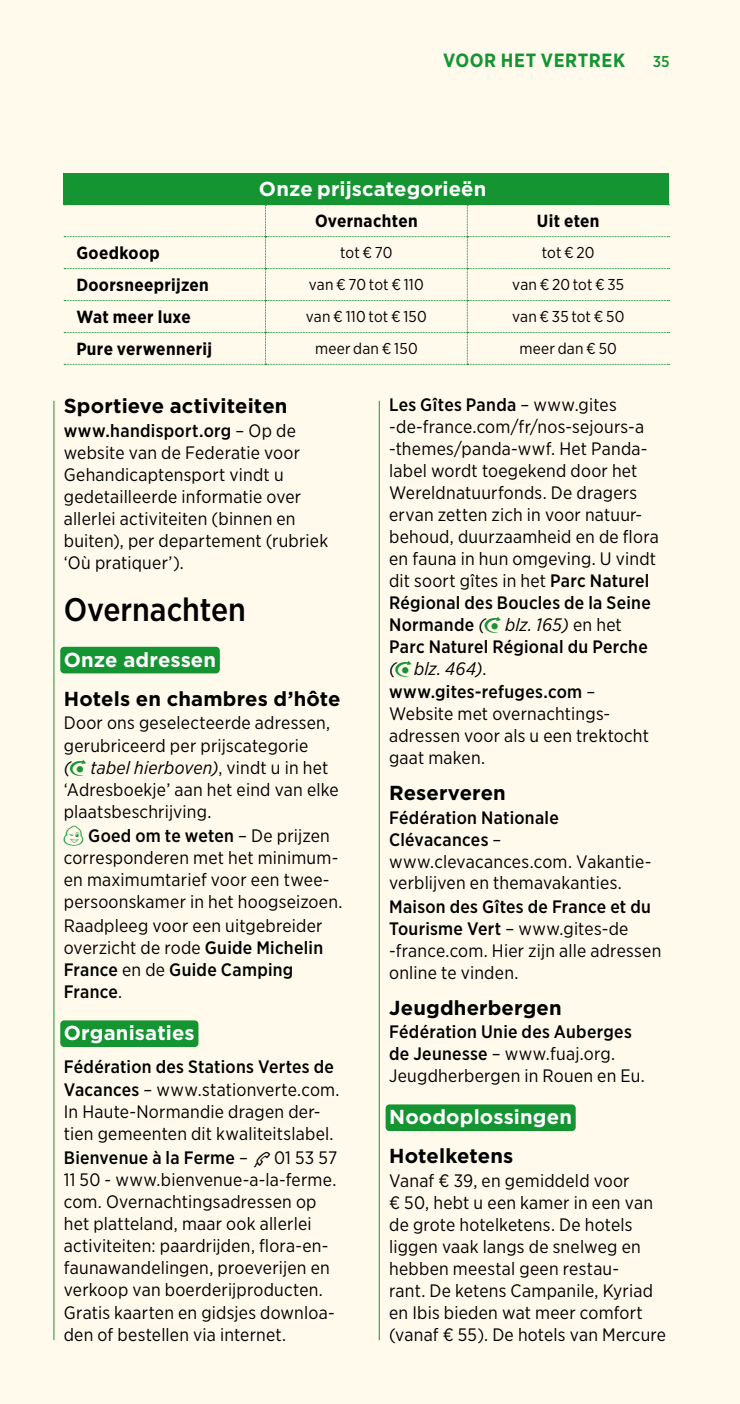
<style>
.page{position:relative;width:740px;height:1404px;background:#fff}
.page>*{position:absolute;margin:0;border:0;box-sizing:border-box;transform-origin:0 0}
.t1{font:500 32.62px "Gotham Narrow";letter-spacing:-.005em;color:#000}
.t2{font:700 20.25px "Gotham";letter-spacing:.005em;color:#000}
.t3{font:700 20.25px "Gotham";letter-spacing:.005em;color:#fff}
.t4{font:700 19.12px "Gotham Narrow";letter-spacing:.03em;color:#159432}
.t5{font:18px/22.1px "Gotham Narrow";letter-spacing:.015em;color:#000}
.t6{font:700 17.55px "Gotham Narrow";letter-spacing:.02em;color:#000}
.t7{font:15.75px "Gotham Narrow";letter-spacing:.01em;color:#000}
.t8{font:500 15.75px "Gotham Narrow";color:#159432}
.s1{font-weight:500}
.s2{font-style:italic}
.s3{font-family:"Michelin";color:#159432}
.s4{font-family:"Michelin"}
</style>
<div class="page">
<div style="left:0;top:0;width:740px;height:1403px;background:#fffaec"></div>
<div style="left:60px;top:646px;width:160px;height:27px;background:#159432;border-radius:4px"></div>
<div style="left:60px;top:1020px;width:138px;height:26px;background:#159432;border-radius:4px"></div>
<div style="left:386px;top:1104px;width:190px;height:26px;background:#159432;border-radius:4px"></div>
<div style="left:64px;top:173px;width:605px;height:32px;background:#159432"></div>
<svg style="left:64px;top:205px;width:605px;height:160px"></svg>
<hr style="left:54px;top:401px;width:1px;height:938px;background:#159432">
<hr style="left:379px;top:401px;width:1px;height:938px;background:#159432">
<p class="t4" style="left:443px;top:48px;width:183px">VOOR HET VERTREK</p>
<p class="t8" style="left:653px;top:51px;width:18px">35</p>
<p class="t3" style="left:259px;top:175px;width:229px">Onze prijscategorieën</p>
<p class="t6" style="left:315px;top:209px;width:104px">Overnachten</p>
<p class="t6" style="left:537px;top:209px;width:64px">Uit eten</p>
<p class="t6" style="left:76px;top:241px;width:85px">Goedkoop</p>
<p class="t7" style="left:340px;top:243px;width:54px">tot € 70</p>
<p class="t7" style="left:542px;top:243px;width:54px">tot € 20</p>
<p class="t6" style="left:76px;top:273px;width:134px">Doorsneeprijzen</p>
<p class="t7" style="left:309px;top:275px;width:117px">van € 70 tot € 110</p>
<p class="t7" style="left:512px;top:275px;width:114px">van € 20 tot € 35</p>
<p class="t6" style="left:76px;top:305px;width:116px">Wat meer luxe</p>
<p class="t7" style="left:306px;top:306px;width:123px">van € 110 tot € 150</p>
<p class="t7" style="left:512px;top:306px;width:114px">van € 35 tot € 50</p>
<p class="t6" style="left:76px;top:337px;width:137px">Pure verwennerij</p>
<p class="t7" style="left:315px;top:338px;width:104px">meer dan € 150</p>
<p class="t7" style="left:519px;top:338px;width:99px">meer dan € 50</p>
<p class="t2" style="left:64px;top:392px;width:225px">Sportieve activiteiten</p>
<p class="t5" style="left:64px;top:419px;width:266px"><span class="s1">www.handisport.org</span> – Op de website van de Federatie voor<br>Gehandicaptensport vindt u gedetailleerde informatie over allerlei activiteiten (binnen en buiten), per departement (rubriek ‘Où pratiquer’).</p>
<h1 class="t1" style="left:64px;top:589px;width:184px">Overnachten</h1>
<p class="t3" style="left:64px;top:646px;width:154px">Onze adressen</p>
<p class="t2" style="left:64px;top:685px;width:278px">Hotels en chambres d’hôte</p>
<p class="t5" style="left:64px;top:711px;width:280px">Door ons geselecteerde adressen, gerubriceerd per prijscategorie<br><span class="s2">(</span><span class="s3">T</span> <span class="s2">tabel hierboven)</span>, vindt u in het ‘Adresboekje’ aan het eind van elke plaatsbeschrijving.<br><span class="s3">w</span> <span class="s1">Goed om te weten</span> – De prijzen corresponderen met het minimum&shy;en maximumtarief voor een twee&shy;persoonskamer in het hoogseizoen.<br>Raadpleeg voor een uitgebreider overzicht de rode <span class="s1">Guide Michelin<br>France</span> en de <span class="s1">Guide Camping<br>France</span>.</p>
<p class="t3" style="left:64px;top:1019px;width:132px">Organisaties</p>
<p class="t5" style="left:64px;top:1055px;width:277px"><span class="s1">Fédération des Stations Vertes de Vacances</span> – www.stationverte.com.<br>In Haute-Normandie dragen der&shy;tien gemeenten dit kwaliteitslabel.<br><span class="s1">Bienvenue à la Ferme</span> – <span class="s4">t</span> 01 53 57<br>11 50 - www.bienvenue-a-la-ferme. com. Overnachtingsadressen op het platteland, maar ook allerlei activiteiten: paardrijden, flora-en&shy;faunawandelingen, proeverijen en verkoop van boerderijproducten.<br>Gratis kaarten en gidsjes downloa&shy;den of bestellen via internet.</p>
<p class="t5" style="left:389px;top:393px;width:271px"><span class="s1">Les Gîtes Panda</span> – www.gites -de-france.com/fr/nos-sejours-a -themes/panda-wwf. Het Panda&shy;label wordt toegekend door het<br>Wereldnatuurfonds. De dragers ervan zetten zich in voor natuur&shy;behoud, duurzaamheid en de flora en fauna in hun omgeving. U vindt dit soort gîtes in het <span class="s1">Parc Naturel<br>Régional des Boucles de la Seine<br>Normande</span> <span class="s2">(</span><span class="s3">T</span> <span class="s2">blz. 165)</span> en het<br><span class="s1">Parc Naturel Régional du Perche </span><span class="s2">(</span><span class="s3">T</span> <span class="s2">blz. 464)</span>. <span class="s1">www.gites-refuges.com</span> –<br>Website met overnachtings&shy;adressen voor als u een trektocht gaat maken.</p>
<p class="t2" style="left:389px;top:779px;width:118px">Reserveren</p>
<p class="t5" style="left:389px;top:805px;width:262px"><span class="s1">Fédération Nationale<br>Clévacances</span> – www.clevacances.com. Vakantie&shy;verblijven en themavakanties.</p>
<p class="t5" style="left:389px;top:895px;width:274px"><span class="s1">Maison des Gîtes de France et du<br>Tourisme Vert</span> – www.gites-de -france.com. Hier zijn alle adressen online te vinden.</p>
<p class="t2" style="left:389px;top:994px;width:174px">Jeugdherbergen</p>
<p class="t5" style="left:389px;top:1020px;width:257px"><span class="s1">Fédération Unie des Auberges de Jeunesse</span> – www.fuaj.org.<br>Jeugdherbergen in Rouen en Eu.</p>
<p class="t3" style="left:389px;top:1103px;width:184px">Noodoplossingen</p>
<p class="t2" style="left:389px;top:1142px;width:126px">Hotelketens</p>
<p class="t5" style="left:389px;top:1168px;width:278px">Vanaf € 39, en gemiddeld voor<br>€ 50, hebt u een kamer in een van de grote hotelketens. De hotels liggen vaak langs de snelweg en hebben meestal geen restau-<br>rant. De ketens Campanile, Kyriad en Ibis bieden wat meer comfort (vanaf € 55). De hotels van Mercure</p>
</div>
